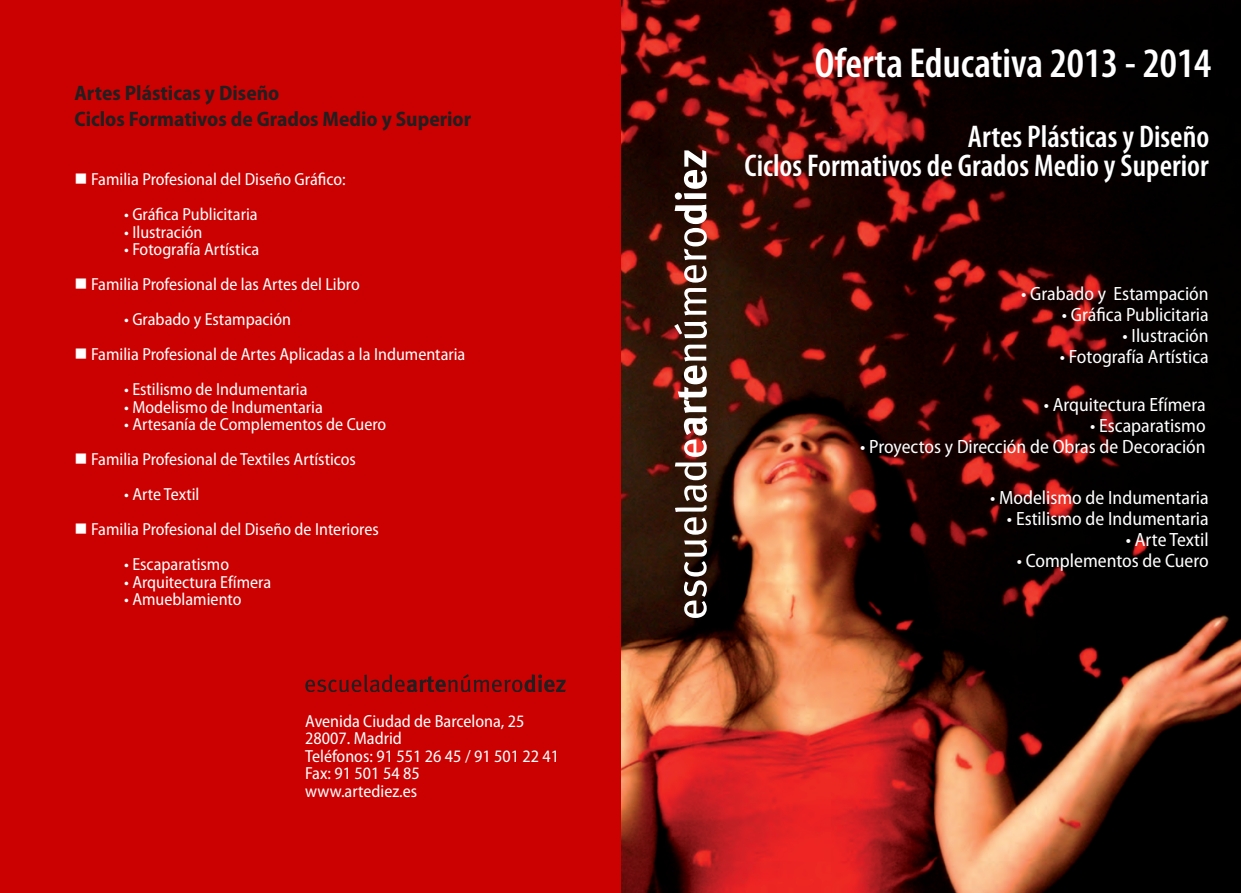
<style>
.page{position:relative;width:1241px;height:893px;background:#fff}
.page>*{position:absolute;margin:0;border:0;box-sizing:border-box;transform-origin:0 0}
.t1{font:600 condensed 42px "Myriad Pro";color:#fff}
.t2{font:600 condensed 31.5px "Myriad Pro";color:#fff}
.t3{font:700 semi-condensed 21px "Myriad Pro";color:#231f20}
.t4{font:semi-condensed 19.25px "Myriad Pro";color:#fff}
.t5{font:semi-condensed 17.5px "Myriad Pro";color:#fff}
</style>
<div class="page">
<img style="left:620px;top:0;width:620px;height:893px">
<div style="left:0;top:0;width:620px;height:893px;background:#cb0000"></div>
<svg style="left:674px;top:150px;width:33px;height:468px"></svg>
<svg style="left:305px;top:674px;width:260px;height:18px"></svg>
<p class="t3" style="left:74px;top:82px;width:206px">Artes Plásticas y Diseño</p>
<p class="t3" style="left:74px;top:107px;width:398px">Ciclos Formativos de Grados Medio y Superior</p>
<p class="t5" style="left:74px;top:170px;width:273px">■ Familia Profesional del Diseño Gráfico:</p>
<p class="t5" style="left:124px;top:205px;width:135px">• Gráfica Publicitaria</p>
<p class="t5" style="left:124px;top:222px;width:80px">• Ilustración</p>
<p class="t5" style="left:124px;top:240px;width:137px">• Fotografía Artística</p>
<p class="t5" style="left:74px;top:275px;width:287px">■ Familia Profesional de las Artes del Libro</p>
<p class="t5" style="left:124px;top:310px;width:168px">• Grabado y Estampación</p>
<p class="t5" style="left:74px;top:345px;width:392px">■ Familia Profesional de Artes Aplicadas a la Indumentaria</p>
<p class="t5" style="left:124px;top:380px;width:185px">• Estilismo de Indumentaria</p>
<p class="t5" style="left:124px;top:397px;width:200px">• Modelismo de Indumentaria</p>
<p class="t5" style="left:124px;top:415px;width:263px">• Artesanía de Complementos de Cuero</p>
<p class="t5" style="left:74px;top:450px;width:283px">■ Familia Profesional de Textiles Artísticos</p>
<p class="t5" style="left:124px;top:485px;width:77px">• Arte Textil</p>
<p class="t5" style="left:74px;top:520px;width:306px">■ Familia Profesional del Diseño de Interiores</p>
<p class="t5" style="left:124px;top:555px;width:106px">• Escaparatismo</p>
<p class="t5" style="left:124px;top:572px;width:149px">• Arquitectura Efímera</p>
<p class="t5" style="left:124px;top:590px;width:119px">• Amueblamiento</p>
<p class="t5" style="left:305px;top:712px;width:221px">Avenida Ciudad de Barcelona, 25</p>
<p class="t5" style="left:305px;top:729px;width:98px">28007. Madrid</p>
<p class="t5" style="left:305px;top:747px;width:255px">Teléfonos: 91 551 26 45 / 91 501 22 41</p>
<p class="t5" style="left:305px;top:764px;width:116px">Fax: 91 501 54 85</p>
<p class="t5" style="left:305px;top:782px;width:113px">www.artediez.es</p>
<p class="t1" style="left:814px;top:40px;width:398px">Oferta Educativa 2013 - 2014</p>
<p class="t2" style="left:967px;top:119px;width:243px">Artes Plásticas y Diseño</p>
<p class="t2" style="left:744px;top:148px;width:465px">Ciclos Formativos de Grados Medio y Superior</p>
<p class="t4" style="left:1021px;top:283px;width:189px">• Grabado y Estampación</p>
<p class="t4" style="left:1061px;top:304px;width:148px">• Gráfica Publicitaria</p>
<p class="t4" style="left:1122px;top:325px;width:88px">• Ilustración</p>
<p class="t4" style="left:1059px;top:346px;width:150px">• Fotografía Artística</p>
<p class="t4" style="left:1043px;top:394px;width:163px">• Arquitectura Efímera</p>
<p class="t4" style="left:1089px;top:415px;width:117px">• Escaparatismo</p>
<p class="t4" style="left:860px;top:436px;width:347px">• Proyectos y Dirección de Obras de Decoración</p>
<p class="t4" style="left:989px;top:487px;width:220px">• Modelismo de Indumentaria</p>
<p class="t4" style="left:1006px;top:508px;width:203px">• Estilismo de Indumentaria</p>
<p class="t4" style="left:1125px;top:529px;width:84px">• Arte Textil</p>
<p class="t4" style="left:1016px;top:550px;width:193px">• Complementos de Cuero</p>
</div>
